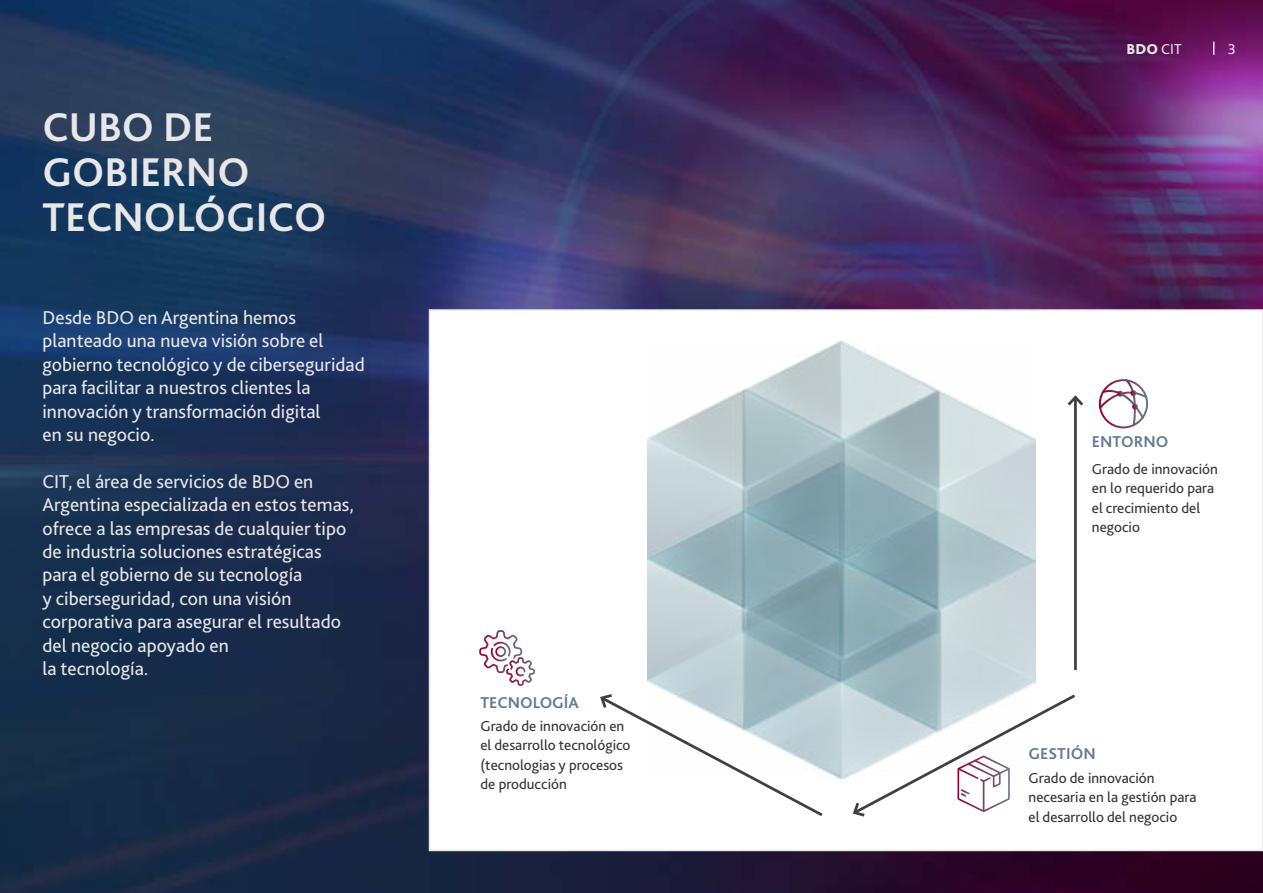
<style>
.page{position:relative;width:1263px;height:893px;background:#fff}
.page>*{position:absolute;margin:0;border:0;box-sizing:border-box;transform-origin:0 0}
.t1{font:700 42px/45px "Bliss Pro";color:#e7e7e7}
.t2{font:19.5px/23.4px "Bliss Pro";color:#e7e7e7}
.t3{font:700 16.5px "Bliss Pro";color:#647a91}
.t4{font:15.15px/19.2px "Bliss Pro";color:#333}
.t5{font:800 15px "Bliss Pro";color:#e7e7e7}
.t6{font:15px "Bliss Pro";color:#e7e7e7}
.s1{font-weight:400}
</style>
<div class="page">
<img style="left:0;top:0;width:1263px;height:893px">
<div style="left:429px;top:310px;width:834px;height:540px;background:#fff"></div>
<hr style="left:1074px;top:397px;width:3px;height:273px;background:#404040">
<svg style="left:1067px;top:395px;width:17px;height:13px"></svg>
<svg style="left:600px;top:694px;width:223px;height:122px"></svg>
<svg style="left:479px;top:630px;width:56px;height:56px"></svg>
<svg style="left:1099px;top:379px;width:49px;height:49px"></svg>
<svg style="left:852px;top:694px;width:223px;height:123px"></svg>
<img style="left:647px;top:342px;width:388px;height:437px">
<svg style="left:1213px;top:42px;width:1px;height:13px"></svg>
<h1 class="t1" style="left:43px;top:103px;width:285px">CUBO DE<br>GOBIERNO<br>TECNOLÓGICO</h1>
<p class="t2" style="left:43px;top:305px;width:324px">Desde BDO en Argentina hemos planteado una nueva visión sobre el gobierno tecnológico y de ciberseguridad para facilitar a nuestros clientes la innovación y transformación digital<br>en su negocio.</p>
<p class="t2" style="left:43px;top:469px;width:313px">CIT, el área de servicios de BDO en<br>Argentina especializada en estos temas, ofrece a las empresas de cualquier tipo de industria soluciones estratégicas para el gobierno de su tecnología<br>y ciberseguridad, con una visión corporativa para asegurar el resultado del negocio apoyado en<br>la tecnología.</p>
<p class="t3" style="left:480px;top:692px;width:100px">TECNOLOGÍA</p>
<p class="t4" style="left:480px;top:716px;width:152px">Grado de innovación en el desarrollo tecnológico (tecnologias y procesos de producción</p>
<p class="t5" style="left:1126px;top:40px;width:57px">BDO <span class="s1">CIT</span></p>
<p class="t6" style="left:1228px;top:40px;width:10px">3</p>
<p class="t3" style="left:1092px;top:431px;width:78px">ENTORNO</p>
<p class="t4" style="left:1092px;top:459px;width:127px">Grado de innovación en lo requerido para el crecimiento del negocio</p>
<p class="t3" style="left:1028px;top:743px;width:69px">GESTIÓN</p>
<p class="t4" style="left:1028px;top:768px;width:169px">Grado de innovación necesaria en la gestión para el desarrollo del negocio</p>
</div>
